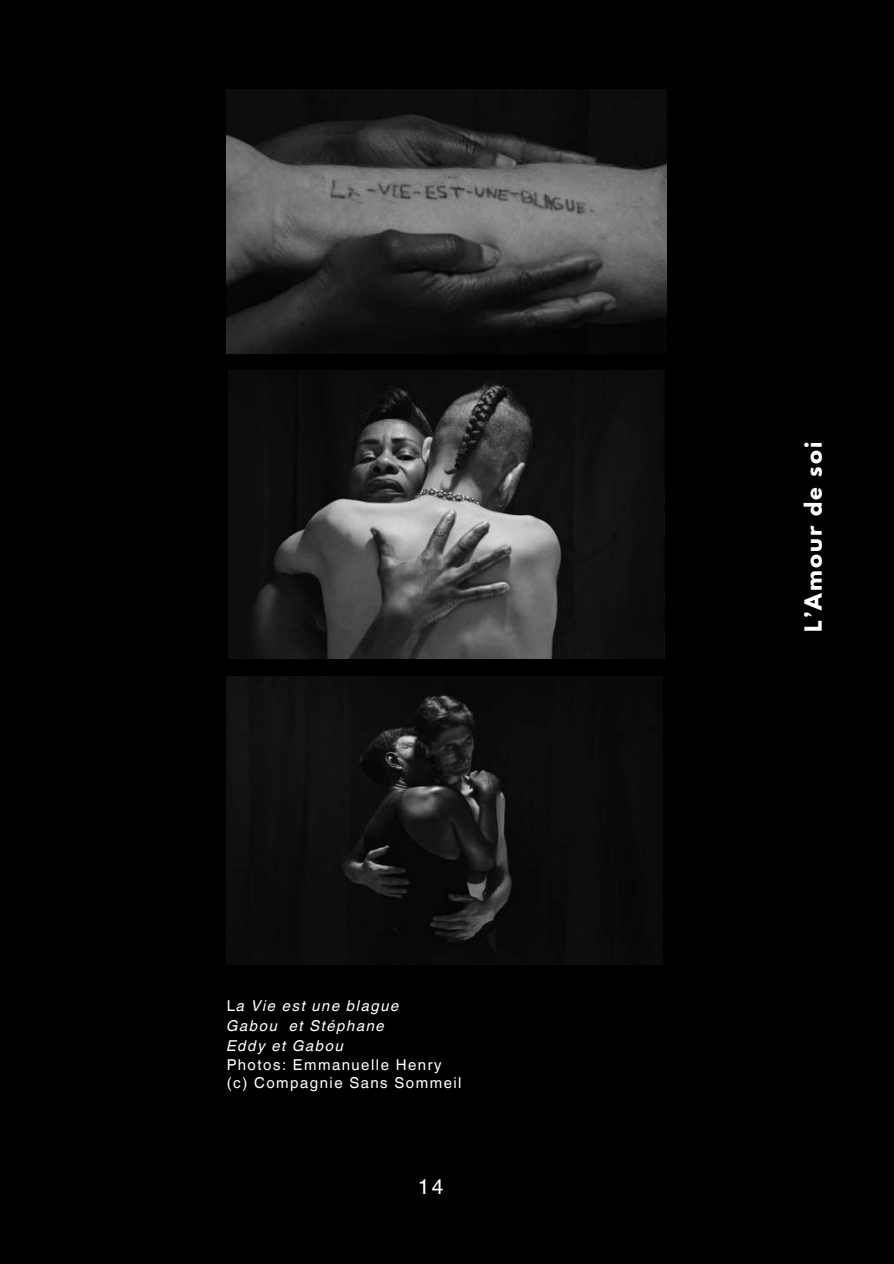
<style>
.page{position:relative;width:894px;height:1264px;background:#fff}
.page>*{position:absolute;margin:0;border:0;box-sizing:border-box;transform-origin:0 0}
.t1{font:700 21px "League Spartan";letter-spacing:.1em;color:#fff}
.t2{font:21px "Helvetica World";color:#fff}
.t3{font:15px/18.3px "Helvetica World";letter-spacing:.1em;color:#fff}
.t4{font:italic 15px/20.1px "Helvetica World";letter-spacing:.1em;color:#fff}
.s1{font-style:normal}
</style>
<div class="page">
<div style="left:0;top:0;width:893px;height:1263px;background:#000"></div>
<img style="left:226px;top:89px;width:440px;height:265px">
<img style="left:229px;top:370px;width:435px;height:288px">
<img style="left:226px;top:676px;width:436px;height:288px">
<p class="t4" style="left:226px;top:994px;width:174px"><span class="s1">L</span>a Vie est une blague<br>Gabou et Stéphane<br>Eddy et Gabou</p>
<p class="t3" style="left:226px;top:1055px;width:236px">Photos: Emmanuelle Henry (c) Compagnie Sans Sommeil</p>
<h1 class="t2" style="left:418px;top:1174px;width:27px">14</h1>
<h1 class="t1" style="left:802px;top:631px;width:191px;rotate:-90deg">L’Amour de soi</h1>
</div>
